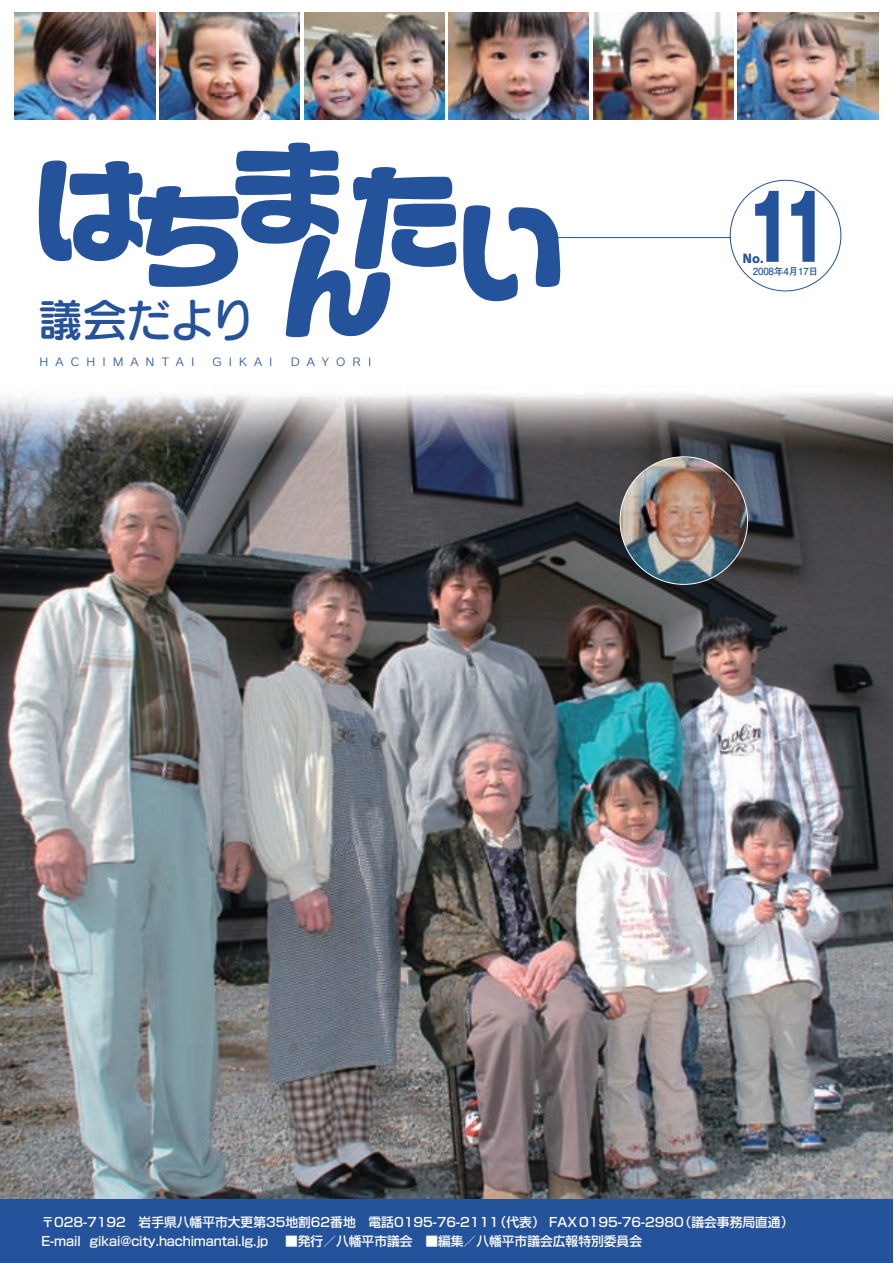
<style>
.page{position:relative;width:894px;height:1263px;background:#fff}
.page>*{position:absolute;margin:0;border:0;box-sizing:border-box;transform-origin:0 0}
.t1{font:90px "Gothic MB101 Pro Bold 90 pv RKSJ H";color:#24529b;scale:.73 1}
.t2{font:45px "Seurat Pro DB 90 pv RKSJ H";letter-spacing:-.03em;color:#24529b}
.t3{font:12.75px/19.5px "Shin Go Pro Medium 90 pv RKSJ H";color:#fff}
.t4{font:12px "Rodin Pro EB 90 pv RKSJ H";color:#24529b}
.t5{font:10.8px "Rodin Pro M 90 pv RKSJ H";letter-spacing:.59em;color:#24529b;scale:1.11 1}
.t6{font:9.75px "Futo Go B101 Pro Bold 90 pv RKSJ H";letter-spacing:-.02em;color:#24529b}
</style>
<div class="page">
<img style="left:15px;top:13px;width:140px;height:106px">
<img style="left:159px;top:13px;width:141px;height:106px">
<img style="left:304px;top:13px;width:140px;height:106px">
<img style="left:449px;top:13px;width:140px;height:106px">
<img style="left:593px;top:13px;width:140px;height:106px">
<img style="left:738px;top:13px;width:140px;height:106px">
<img style="left:0;top:393px;width:893px;height:806px">
<img style="left:620px;top:457px;width:128px;height:127px;border-radius:50%">
<svg style="left:38px;top:142px;width:804px;height:196px"></svg>
<div style="left:0;top:1199px;width:893px;height:64px;background:#24529b"></div>
<h2 class="t2" style="left:38px;top:303px;width:219px">議会だより</h2>
<p class="t5" style="left:40px;top:358px;width:141px">HACHIMANTAI</p>
<p class="t5" style="left:213px;top:358px;width:55px">GIKAI</p>
<p class="t5" style="left:291px;top:358px;width:74px">DAYORI</p>
<h1 class="t1" style="left:745px;top:194px;width:119px">11</h1>
<p class="t6" style="left:753px;top:268px;width:67px">2008年4月17日</p>
<p class="t4" style="left:743px;top:254px;width:23px">No.</p>
<p class="t3" style="left:41px;top:1214px;width:754px">〒028-7192　岩手県八幡平市大更第35地割62番地　電話0195-76-2111（代表） FAX0195-76-2980（議会事務局直通）<br>E-mail　gikai@city.hachimantai.lg.jp　 ■発行／八幡平市議会　■編集／八幡平市議会広報特別委員会</p>
</div>
